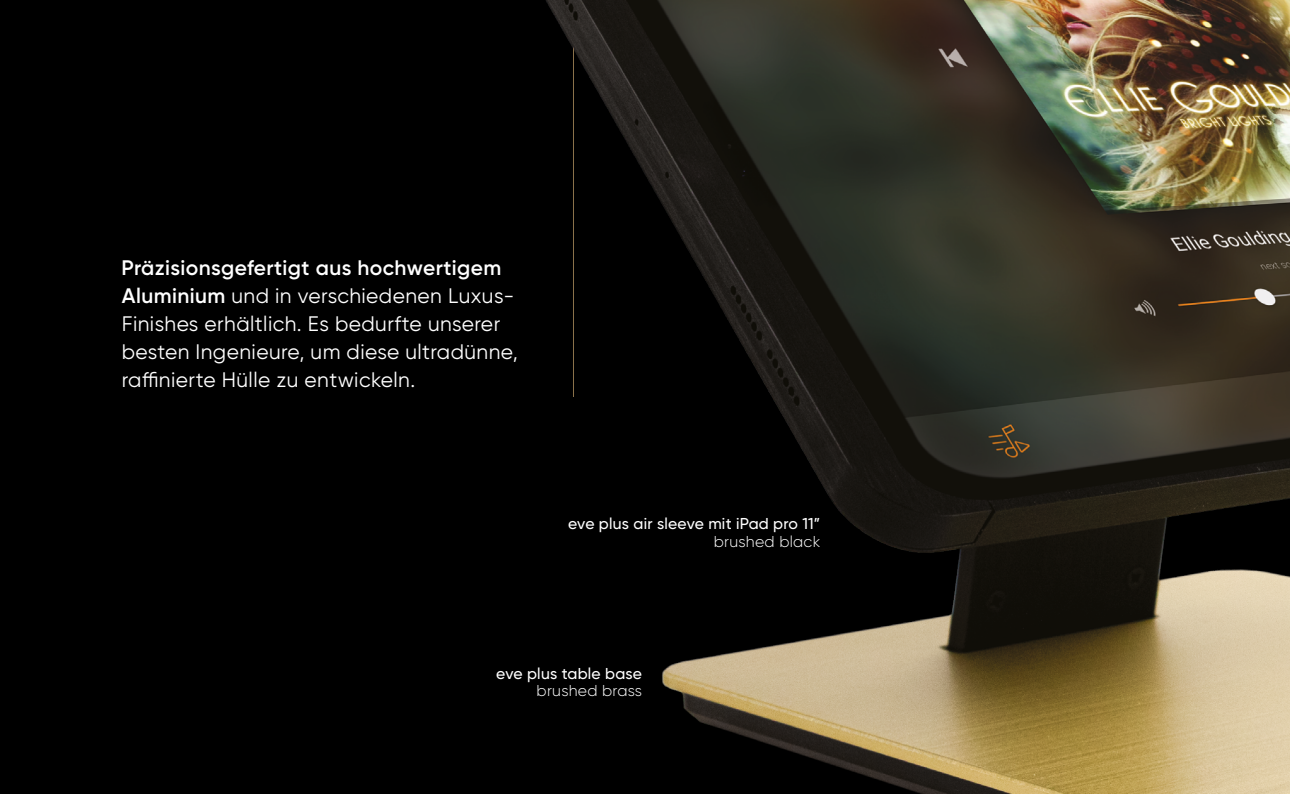
<style>
.page{position:relative;width:1290px;height:794px;background:#000}
.page>*{position:absolute;margin:0;border:0;box-sizing:border-box;transform-origin:0 0}
.t1{font:21px/28px "Gilroy";letter-spacing:.02em;color:#fff}
.t2{font:500 15.75px "Gilroy";letter-spacing:.015em;color:#fff}
.t3{font:300 15.75px "Gilroy";letter-spacing:.015em;color:#fff}
.s1{font-weight:600}
</style>
<div class="page">
<img style="left:546px;top:0;width:744px;height:794px">
<p class="t1" style="left:122px;top:253px;width:398px"><span class="s1">Präzisionsgefertigt aus hochwertigem Aluminium</span> und in verschiedenen Luxus-Finishes erhältlich. Es bedurfte unserer besten Ingenieure, um diese ultradünne, raffinierte Hülle zu entwickeln.</p>
<p class="t2" style="left:568px;top:514px;width:254px">eve plus air sleeve mit iPad pro 11”</p>
<p class="t3" style="left:714px;top:531px;width:108px">brushed black</p>
<p class="t2" style="left:496px;top:663px;width:147px">eve plus table base</p>
<p class="t3" style="left:537px;top:681px;width:107px">brushed brass</p>
</div>
